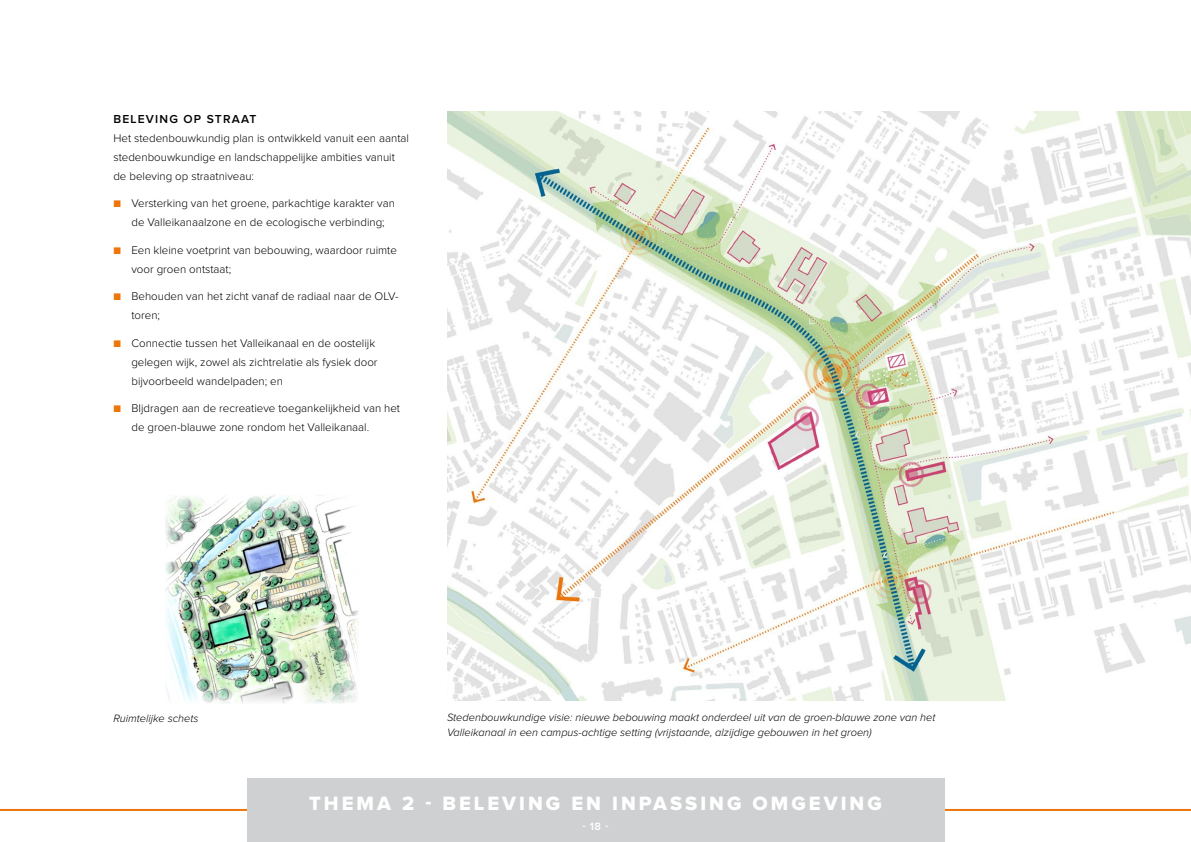
<style>
.page{position:relative;width:1191px;height:842px;background:#fff}
.page>*{position:absolute;margin:0;border:0;box-sizing:border-box;transform-origin:0 0}
.t1{font:20px "Proxima Nova Extrabld";letter-spacing:.15em;color:#fff}
.t2{font:600 12px "Proxima Nova";letter-spacing:.1em;color:#000}
.t3{font:300 11.5px/19px "Proxima Nova";color:#000}
.t4{font:italic 300 11px/15px "Proxima Nova";color:#000}
.t5{font:600 11px "Proxima Nova";color:#fff}
.s1{color:#ed7509}
</style>
<div class="page">
<img style="left:447px;top:112px;width:744px;height:589px">
<img style="left:165px;top:495px;width:194px;height:208px">
<hr style="left:0;top:809px;width:1191px;height:2px;background:#ed7509">
<div style="left:247px;top:778px;width:697px;height:64px;background:#cfd0d1"></div>
<p class="t2" style="left:113px;top:113px;width:144px">BELEVING OP STRAAT</p>
<p class="t3" style="left:113px;top:128px;width:297px">Het stedenbouwkundig plan is ontwikkeld vanuit een aantal stedenbouwkundige en landschappelijke ambities vanuit de beleving op straatniveau:</p>
<p class="t3" style="left:131px;top:193px;width:265px;text-indent:-18px"><span class="s1">■</span> Versterking van het groene, parkachtige karakter van de Valleikanaalzone en de ecologische verbinding;</p>
<p class="t3" style="left:131px;top:240px;width:267px;text-indent:-18px"><span class="s1">■</span> Een kleine voetprint van bebouwing, waardoor ruimte voor groen ontstaat;</p>
<p class="t3" style="left:131px;top:286px;width:268px;text-indent:-18px"><span class="s1">■</span> Behouden van het zicht vanaf de radiaal naar de OLV&shy;toren;</p>
<p class="t3" style="left:131px;top:333px;width:248px;text-indent:-18px"><span class="s1">■</span> Connectie tussen het Valleikanaal en de oostelijk gelegen wijk, zowel als zichtrelatie als fysiek door bijvoorbeeld wandelpaden; en</p>
<p class="t3" style="left:131px;top:398px;width:270px;text-indent:-18px"><span class="s1">■</span> BIjdragen aan de recreatieve toegankelijkheid van het de groen-blauwe zone rondom het Valleikanaal.</p>
<p class="t4" style="left:113px;top:710px;width:87px">Ruimtelijke schets</p>
<p class="t4" style="left:447px;top:709px;width:490px">Stedenbouwkundige visie: nieuwe bebouwing maakt onderdeel uit van de groen-blauwe zone van het<br>Valleikanaal in een campus-achtige setting (vrijstaande, alzijdige gebouwen in het groen)</p>
<h1 class="t1" style="left:309px;top:794px;width:574px">THEMA 2 - BELEVING EN INPASSING OMGEVING</h1>
<p class="t5" style="left:582px;top:822px;width:27px">- 18 -</p>
</div>
